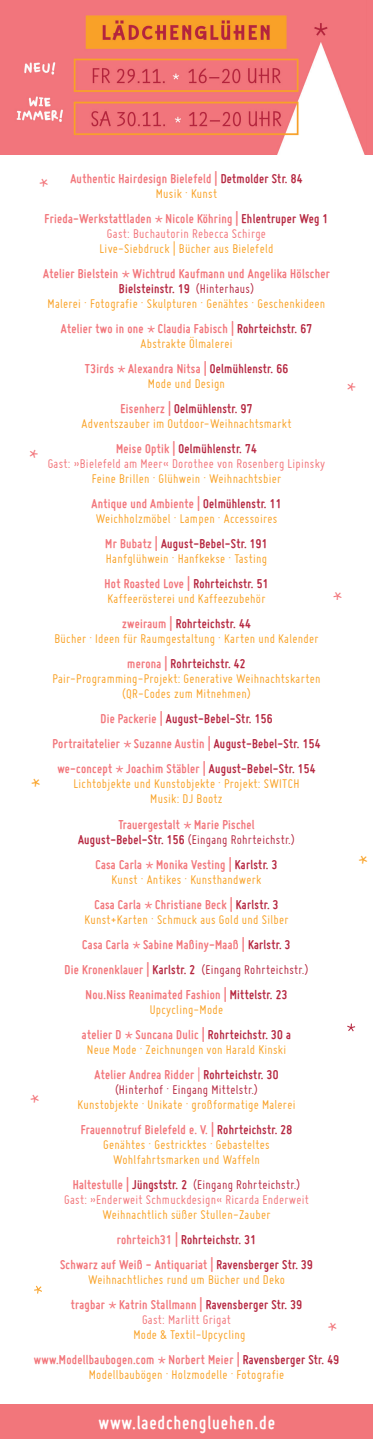
<style>
.page{position:relative;width:373px;height:1439px;background:#fff}
.page>*{position:absolute;margin:0;border:0;box-sizing:border-box;transform-origin:0 0}
.t1{font:700 20px "Miso";letter-spacing:.04em;color:#fff}
.t2{font:13.75px/15px "Miso";letter-spacing:.02em;color:#f9a227;text-align:center}
.t3{font:700 13.75px/25px "Miso";letter-spacing:.02em;color:#f2767b;text-align:center}
.t4{font:13.75px/15px "Miso";letter-spacing:.02em;color:#f2767b;text-align:center}
.t5{font:13.75px "Miso";letter-spacing:.02em;color:#b62841}
.s1{color:#b62841}
.s2{font-weight:400;color:#f9a227}
.s3{font-weight:400}
.s4{font-weight:700;color:#f2767b}
.s5{font-weight:700;color:#b62841}
.s6{font-weight:700}
.s7{font-weight:400;color:#b62841}
.s8{color:#f2767b}
</style>
<div class="page">
<div style="left:0;top:1404px;width:372px;height:35px;background:#f2767b"></div>
<svg style="left:347px;top:1023px;width:7px;height:8px"></svg>
<svg style="left:34px;top:1285px;width:8px;height:8px"></svg>
<img style="left:0;top:0;width:366px;height:154px">
<p class="t3" style="left:70px;top:171px;width:233px;line-height:15px">Authentic Hairdesign Bielefeld | <span class="s1">Detmolder Str. 84<br></span><span class="s2">Musik · Kunst</span></p>
<p class="t3" style="left:44px;top:211px;width:285px;line-height:15px">Frieda-Werkstattladen Nicole Köhring | <span class="s1">Ehlentruper Weg 1<br></span><span class="s3">Gast: Buchautorin Rebecca Schirge</span></p>
<p class="t2" style="left:99px;top:241px;width:175px">Live-Siebdruck | Bücher aus Bielefeld</p>
<p class="t2" style="left:43px;top:266px;width:288px"><span class="s4">Atelier Bielstein Wichtrud Kaufmann und Angelika Hölscher<br></span><span class="s5">Bielsteinstr. 19</span> <span class="s1">(Hinterhaus)<br></span>Malerei · Fotografie · Skulpturen · Genähtes · Geschenkideen</p>
<p class="t3" style="left:61px;top:321px;width:252px;line-height:15px">Atelier two in one Claudia Fabisch | <span class="s1">Rohrteichstr. 67<br></span><span class="s2">Abstrakte Ölmalerei</span></p>
<p class="t3" style="left:85px;top:361px;width:204px;line-height:15px">T3irds Alexandra Nitsa | <span class="s1">Oelmühlenstr. 66<br></span><span class="s2">Mode und Design</span></p>
<p class="t2" style="left:81px;top:401px;width:211px"><span class="s4">Eisenherz |</span> <span class="s5">Oelmühlenstr. 97<br></span>Adventszauber im Outdoor-Weihnachtsmarkt</p>
<p class="t4" style="left:48px;top:441px;width:278px"><span class="s6">Meise Optik |</span> <span class="s5">Oelmühlenstr. 74<br></span>Gast: »Bielefeld am Meer« Dorothee von Rosenberg Lipinsky</p>
<p class="t2" style="left:91px;top:466px;width:191px;line-height:25px;text-align:left">Feine Brillen · Glühwein · Weihnachtsbier<br><span class="s4">Antique und Ambiente |</span> <span class="s5">Oelmühlenstr. 11</span></p>
<p class="t2" style="left:95px;top:506px;width:183px;line-height:25px">Weichholzmöbel · Lampen · Accessoires<br><span class="s4">Mr Bubatz |</span> <span class="s5">August-Bebel-Str. 191</span></p>
<p class="t2" style="left:104px;top:546px;width:165px;line-height:25px;text-align:left">Hanfglühwein · Hanfkekse · Tasting<br><span class="s4">Hot Roasted Love |</span> <span class="s5">Rohrteichstr. 51</span></p>
<p class="t2" style="left:107px;top:586px;width:159px;line-height:25px">Kaffeerösterei und Kaffeezubehör <span class="s4">zweiraum |</span> <span class="s5">Rohrteichstr. 44</span></p>
<p class="t2" style="left:54px;top:626px;width:265px;line-height:25px">Bücher · Ideen für Raumgestaltung · Karten und Kalender <span class="s4">merona |</span> <span class="s5">Rohrteichstr. 42</span></p>
<p class="t2" style="left:52px;top:671px;width:269px">Pair-Programming-Projekt: Generative Weihnachtskarten (QR-Codes zum Mitnehmen)</p>
<p class="t3" style="left:52px;top:706px;width:269px">Die Packerie | <span class="s1">August-Bebel-Str. 156<br></span>Portraitatelier Suzanne Austin | <span class="s1">August-Bebel-Str. 154 </span>we-concept Joachim Stäbler | <span class="s1">August-Bebel-Str. 154</span></p>
<p class="t2" style="left:73px;top:776px;width:227px">Lichtobjekte und Kunstobjekte · Projekt: SWITCH<br>Musik: DJ Bootz</p>
<p class="t3" style="left:78px;top:816px;width:218px;line-height:15px">Trauergestalt Marie Pischel<br><span class="s1">August-Bebel-Str. 156</span> <span class="s7">(Eingang Rohrteichstr.)</span></p>
<p class="t2" style="left:95px;top:856px;width:183px"><span class="s4">Casa Carla Monika Vesting |</span> <span class="s5">Karlstr. 3<br></span>Kunst · Antikes · Kunsthandwerk</p>
<p class="t2" style="left:84px;top:896px;width:205px"><span class="s4">Casa Carla Christiane Beck |</span> <span class="s5">Karlstr. 3<br></span>Kunst+Karten · Schmuck aus Gold und Silber</p>
<p class="t3" style="left:64px;top:931px;width:245px">Casa Carla Sabine Maßiny-Maaß | <span class="s1">Karlstr. 3<br></span>Die Kronenklauer | <span class="s1">Karlstr. 2</span> <span class="s7">(Eingang Rohrteichstr.)<br></span>Nou.Niss Reanimated Fashion | <span class="s1">Mittelstr. 23</span></p>
<p class="t3" style="left:82px;top:996px;width:210px"><span class="s2">Upcycling-Mode<br></span>atelier D Suncana Dulic | <span class="s1">Rohrteichstr. 30 a</span></p>
<p class="t2" style="left:87px;top:1036px;width:200px;line-height:25px">Neue Mode · Zeichnungen von Harald Kinski<br><span class="s4">Atelier Andrea Ridder</span> <span class="s8">|</span> <span class="s5">Rohrteichstr. 30</span></p>
<p class="t5" style="left:115px;top:1081px;width:144px">(Hinterhof · Eingang Mittelstr.)</p>
<p class="t2" style="left:77px;top:1091px;width:219px;line-height:25px;text-align:left">Kunstobjekte · Unikate · großformatige Malerei<br><span class="s4">Frauennotruf Bielefeld e. V. |</span> <span class="s5">Rohrteichstr. 28</span></p>
<p class="t2" style="left:103px;top:1136px;width:167px">Genähtes · Gestricktes · Gebasteltes<br>Wohlfahrtsmarken und Waffeln</p>
<p class="t4" style="left:64px;top:1176px;width:246px"><span class="s6">Haltestulle |</span> <span class="s5">Jüngststr. 2</span> <span class="s1">(Eingang Rohrteichstr.)<br></span>Gast: »Enderweit Schmuckdesign« Ricarda Enderweit</p>
<p class="t3" style="left:60px;top:1201px;width:254px"><span class="s2">Weihnachtlich süßer Stullen-Zauber<br></span>rohrteich31 | <span class="s1">Rohrteichstr. 31<br></span>Schwarz auf Weiß - Antiquariat | <span class="s1">Ravensberger Str. 39</span></p>
<p class="t2" style="left:71px;top:1266px;width:232px;line-height:25px">Weihnachtliches rund um Bücher und Deko <span class="s4">tragbar Katrin Stallmann |</span> <span class="s5">Ravensberger Str. 39</span></p>
<p class="t4" style="left:142px;top:1311px;width:90px">Gast: Marlitt Grigat</p>
<p class="t3" style="left:34px;top:1321px;width:306px"><span class="s2">Mode &amp; Textil-Upcycling<br></span>www.Modellbaubogen.com Norbert Meier | <span class="s1">Ravensberger Str. 49</span></p>
<p class="t2" style="left:89px;top:1366px;width:196px">Modellbaubögen · Holzmodelle · Fotografie</p>
<h1 class="t1" style="left:98px;top:1410px;width:178px">www.laedchengluehen.de</h1>
</div>
